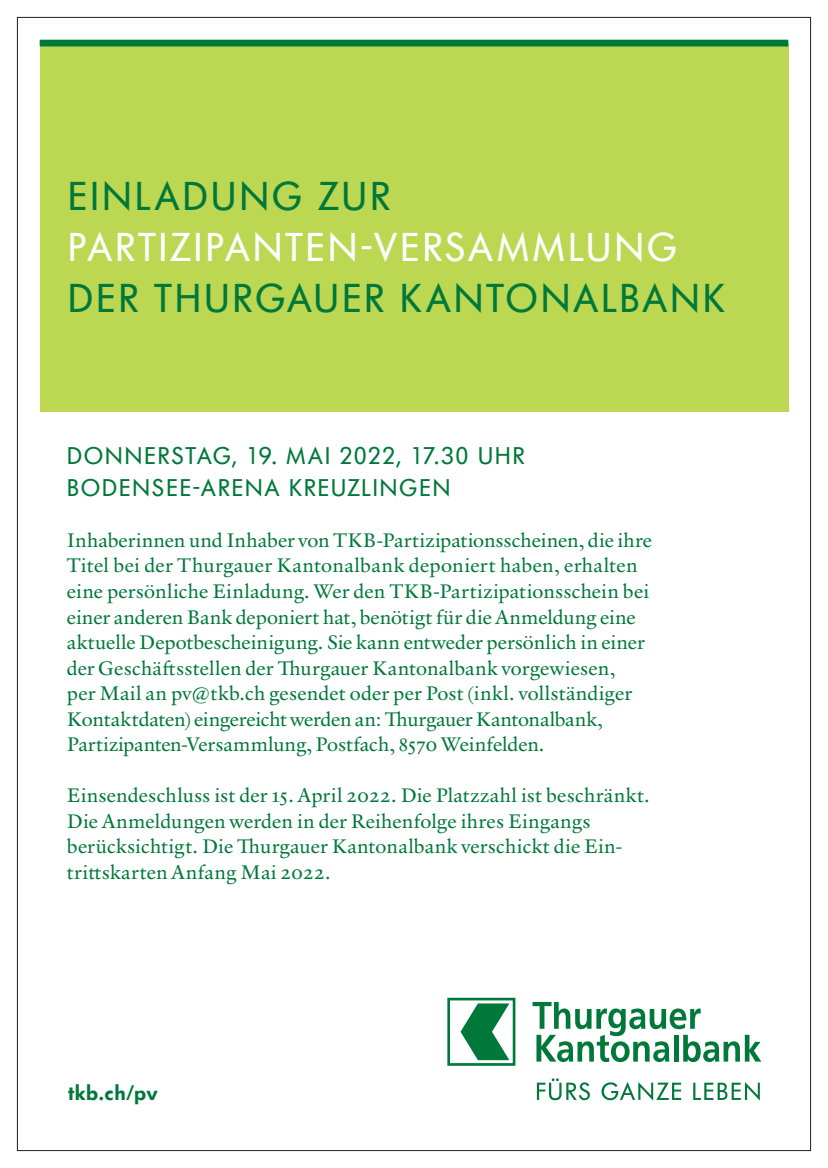
<style>
.page{position:relative;width:828px;height:1168px;background:#fff}
.page>*{position:absolute;margin:0;border:0;box-sizing:border-box;transform-origin:0 0}
.t1{font:40px "Futura BQ";letter-spacing:.075em;color:#00783a}
.t2{font:40px "Futura BQ";letter-spacing:.075em;color:#fff}
.t3{font:24px/31.8px "Futura BQ";letter-spacing:.075em;color:#00783a}
.t4{font:600 21px "Futura BQ";letter-spacing:.03em;color:#00783a}
.t5{font:20px/25.6px "Verdigris MVB Pro Text";letter-spacing:.01em;color:#00783a}
</style>
<div class="page">
<div style="left:40px;top:44px;width:748px;height:368px;background:#bcd752"></div>
<svg style="left:537px;top:1078px;width:53px;height:22px"></svg>
<svg style="left:601px;top:1082px;width:80px;height:18px"></svg>
<svg style="left:693px;top:1082px;width:67px;height:18px"></svg>
<svg style="left:447px;top:998px;width:68px;height:68px"></svg>
<svg style="left:532px;top:1002px;width:229px;height:60px"></svg>
<div style="left:40px;top:40px;width:748px;height:6px;background:#00783a"></div>
<h1 class="t1" style="left:68px;top:170px;width:323px">EINLADUNG ZUR</h1>
<h1 class="t2" style="left:68px;top:221px;width:610px">PARTIZIPANTEN-VERSAMMLUNG</h1>
<h1 class="t1" style="left:68px;top:272px;width:658px">DER THURGAUER KANTONALBANK</h1>
<p class="t3" style="left:67px;top:440px;width:459px">DONNERSTAG, 19. MAI 2022, 17.30 UHR<br>BODENSEE-ARENA KREUZLINGEN</p>
<p class="t5" style="left:67px;top:527px;width:587px">Inhaberinnen und Inhaber von TKB-Partizipationsscheinen, die ihre Titel bei der Thurgauer Kantonalbank deponiert haben, erhalten eine persönliche Einladung. Wer den TKB-Partizipationsschein bei einer anderen Bank deponiert hat, benötigt für die Anmeldung eine aktuelle Depotbescheinigung. Sie kann entweder persönlich in einer der Geschäftsstellen der Thurgauer Kantonalbank vorgewiesen,<br>per Mail an pv@tkb.ch gesendet oder per Post (inkl. vollständiger Kontaktdaten) eingereicht werden an: Thurgauer Kantonalbank, Partizipanten-Versammlung, Postfach, 8570 Weinfelden.</p>
<p class="t5" style="left:67px;top:782px;width:584px">Einsendeschluss ist der 15. April 2022. Die Platzzahl ist beschränkt.<br>Die Anmeldungen werden in der Reihenfolge ihres Eingangs berücksichtigt. Die Thurgauer Kantonalbank verschickt die Ein&shy;trittskarten Anfang Mai 2022.</p>
<p class="t4" style="left:68px;top:1079px;width:91px">tkb.ch/pv</p>
</div>
